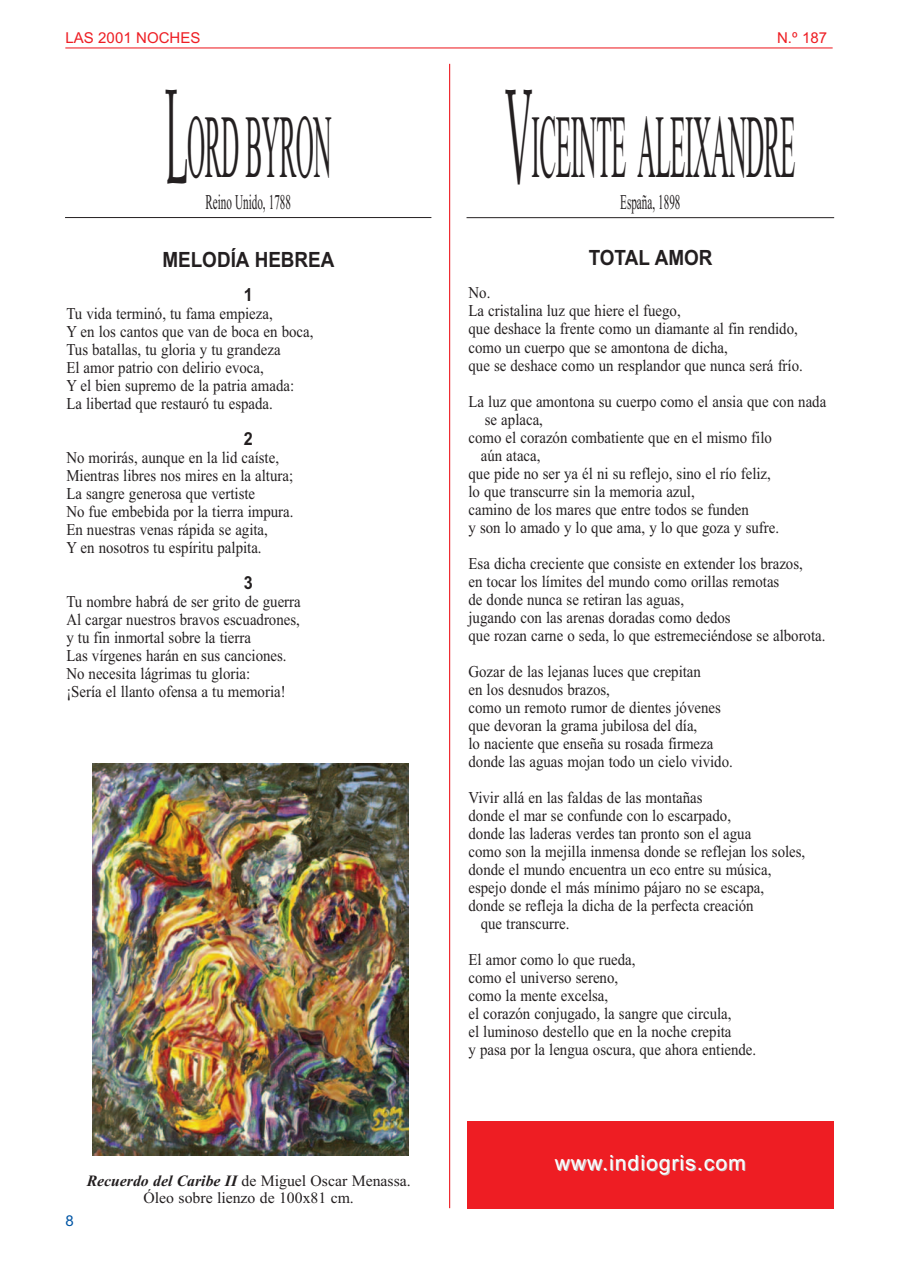
<style>
.page{position:relative;width:898px;height:1272px;background:#fff}
.page>*{position:absolute;margin:0;border:0;box-sizing:border-box;transform-origin:0 0}
.t1{font:90px "Times New Roman";letter-spacing:-.02em;color:#231f20;scale:.28 1}
.t2{font:21px "Times New Roman";color:#231f20;scale:.53 1}
.t3{font:700 21px "Arial";color:#231f20;scale:.9 1}
.t4{font:21px "Arial";letter-spacing:.05em;color:#fff}
.t5{font:700 18px "Arial";color:#231f20;scale:.9 1}
.t6{font:16.5px/18px "Times New Roman";color:#231f20;scale:.9 1}
.t7{font:15.75px/17px "Times New Roman";color:#231f20;text-align:center}
.t8{font:15px "Arial";color:#ee1d23}
.t9{font:15px "Arial";color:#0155a5}
.s1{font-family:"Book Antiqua";font-size:135px}
.s2{font-weight:700;font-style:italic}
</style>
<div class="page">
<hr style="left:65px;top:47px;width:767px;height:1px;background:#ee1d23">
<hr style="left:449px;top:64px;width:1px;height:1144px;background:#ee1d23">
<hr style="left:65px;top:217px;width:366px;height:1px;background:#231f20">
<img style="left:93px;top:763px;width:315px;height:392px">
<hr style="left:466px;top:217px;width:367px;height:1px;background:#231f20">
<div style="left:467px;top:1121px;width:366px;height:87px;background:#ee1d23"></div>
<p class="t8" style="left:65px;top:29px;width:137px">LAS 2001 NOCHES</p>
<p class="t8" style="left:776px;top:29px;width:52px">N.º 187</p>
<h1 class="t1" style="left:165px;top:93px;width:597px"><span class="s1">L</span>ORD BYRON</h1>
<p class="t2" style="left:205px;top:189px;width:163px">Reino Unido, 1788</p>
<p class="t3" style="left:162px;top:247px;width:193px">MELODÍA HEBREA</p>
<p class="t5" style="left:244px;top:284px;width:12px">1</p>
<p class="t6" style="left:66px;top:304px;width:276px">Tu vida terminó, tu fama empieza,<br>Y en los cantos que van de boca en boca, Tus batallas, tu gloria y tu grandeza<br>El amor patrio con delirio evoca,<br>Y el bien supremo de la patria amada:<br>La libertad que restauró tu espada.</p>
<p class="t5" style="left:244px;top:428px;width:12px">2</p>
<p class="t6" style="left:66px;top:448px;width:254px">No morirás, aunque en la lid caíste, Mientras libres nos mires en la altura; La sangre generosa que vertiste<br>No fue embebida por la tierra impura.<br>En nuestras venas rápida se agita,<br>Y en nosotros tu espíritu palpita.</p>
<p class="t5" style="left:244px;top:572px;width:12px">3</p>
<p class="t6" style="left:66px;top:592px;width:262px">Tu nombre habrá de ser grito de guerra Al cargar nuestros bravos escuadrones, y tu fin inmortal sobre la tierra<br>Las vírgenes harán en sus canciones.<br>No necesita lágrimas tu gloria:<br>¡Sería el llanto ofensa a tu memoria!</p>
<p class="t9" style="left:65px;top:1212px;width:10px">8</p>
<p class="t7" style="left:87px;top:1172px;width:325px"><span class="s2">Recuerdo del Caribe II</span> de Miguel Oscar Menassa.<br>Óleo sobre lienzo de 100x81 cm.</p>
<h1 class="t1" style="left:505px;top:93px;width:1038px"><span class="s1">V</span>ICEINTE ALEIXANDRE</h1>
<p class="t2" style="left:620px;top:189px;width:115px">España, 1898</p>
<p class="t3" style="left:588px;top:245px;width:139px">TOTAL AMOR</p>
<p class="t6" style="left:468px;top:284px;width:373px">No.<br>La cristalina luz que hiere el fuego,<br>que deshace la frente como un diamante al fin rendido, como un cuerpo que se amontona de dicha,<br>que se deshace como un resplandor que nunca será frío.</p>
<p class="t6" style="left:468px;top:392px;width:399px">La luz que amontona su cuerpo como el ansia que con nada</p>
<p class="t6" style="left:484px;top:410px;width:66px">se aplaca,</p>
<p class="t6" style="left:468px;top:428px;width:338px">como el corazón combatiente que en el mismo filo</p>
<p class="t6" style="left:480px;top:446px;width:68px">aún ataca,</p>
<p class="t6" style="left:468px;top:464px;width:337px">que pide no ser ya él ni su reflejo, sino el río feliz,</p>
<p class="t6" style="left:468px;top:482px;width:253px">lo que transcurre sin la memoria azul,</p>
<p class="t6" style="left:468px;top:500px;width:313px">camino de los mares que entre todos se funden</p>
<p class="t6" style="left:468px;top:518px;width:346px">y son lo amado y lo que ama, y lo que goza y sufre.</p>
<p class="t6" style="left:468px;top:554px;width:398px">Esa dicha creciente que consiste en extender los brazos,<br>en tocar los límites del mundo como orillas remotas<br>de donde nunca se retiran las aguas,<br>jugando con las arenas doradas como dedos<br>que rozan carne o seda, lo que estremeciéndose se alborota.</p>
<p class="t6" style="left:468px;top:662px;width:295px">Gozar de las lejanas luces que crepitan<br>en los desnudos brazos,<br>como un remoto rumor de dientes jóvenes que devoran la grama jubilosa del día,<br>lo naciente que enseña su rosada firmeza donde las aguas mojan todo un cielo vivido.</p>
<p class="t6" style="left:468px;top:788px;width:261px">Vivir allá en las faldas de las montañas</p>
<p class="t6" style="left:468px;top:806px;width:293px">donde el mar se confunde con lo escarpado,</p>
<p class="t6" style="left:468px;top:824px;width:315px">donde las laderas verdes tan pronto son el agua</p>
<p class="t6" style="left:468px;top:842px;width:375px">como son la mejilla inmensa donde se reflejan los soles,</p>
<p class="t6" style="left:468px;top:860px;width:338px">donde el mundo encuentra un eco entre su música,</p>
<p class="t6" style="left:468px;top:878px;width:330px">espejo donde el más mínimo pájaro no se escapa,</p>
<p class="t6" style="left:468px;top:896px;width:318px">donde se refleja la dicha de la perfecta creación</p>
<p class="t6" style="left:480px;top:914px;width:100px">que transcurre.</p>
<p class="t6" style="left:468px;top:950px;width:321px">El amor como lo que rueda,<br>como el universo sereno,<br>como la mente excelsa,<br>el corazón conjugado, la sangre que circula,<br>el luminoso destello que en la noche crepita<br>y pasa por la lengua oscura, que ahora entiende.</p>
<p class="t4" style="left:554px;top:1150px;width:192px">www.indiogris.com</p>
</div>
